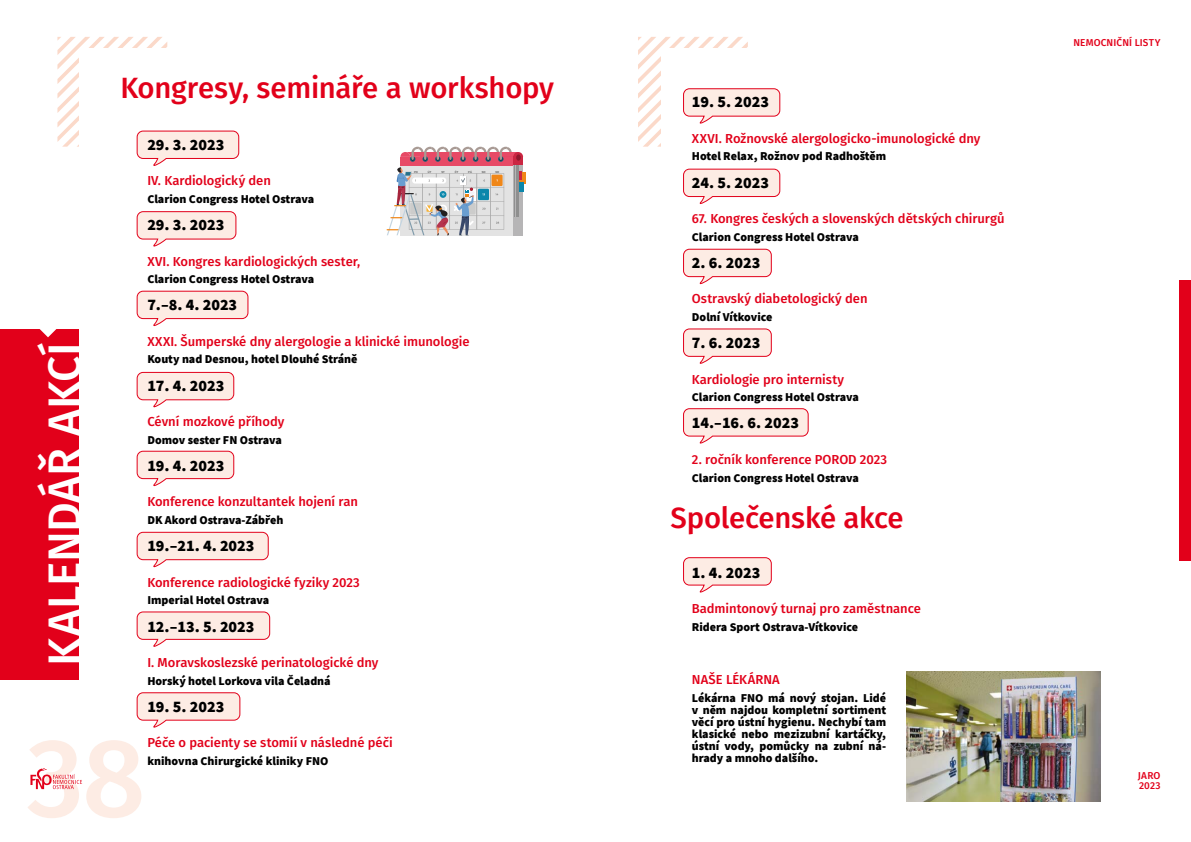
<style>
.page{position:relative;width:1191px;height:842px;background:#fff}
.page>*{position:absolute;margin:0;border:0;box-sizing:border-box;transform-origin:0 0}
.t1{font:500 111.5px "Fira Sans";color:#fdece4}
.t2{font:500 46px "Fira Sans";letter-spacing:-.005em;color:#fff}
.t3{font:500 29.3px "Fira Sans";letter-spacing:-.01em;color:#e2001a}
.t4{font:900 16px "Source Sans Pro";color:#000}
.t5{font:500 13px "Fira Sans";letter-spacing:-.005em;color:#e2001a}
.t6{font:900 12px/12px "Source Sans Pro";color:#000;text-align:justify}
.t7{font:500 10px/10px "Fira Sans";letter-spacing:.015em;color:#e2001a}
.t8{font:700 2.7px "Swiss 721 BTCE";color:#616161}
</style>
<div class="page">
<div style="left:0;top:329px;width:79px;height:350px;background:#e2001a"></div>
<div style="left:1179px;top:281px;width:12px;height:280px;background:#e2001a"></div>
<svg style="left:30px;top:768px;width:52px;height:21px"></svg>
<svg style="left:39px;top:329px;width:18px;height:8px"></svg>
<svg style="left:57px;top:37px;width:183px;height:129px"></svg>
<svg style="left:136px;top:211px;width:101px;height:36px"></svg>
<svg style="left:136px;top:531px;width:133px;height:37px"></svg>
<svg style="left:136px;top:611px;width:135px;height:36px"></svg>
<svg style="left:136px;top:692px;width:105px;height:36px"></svg>
<svg style="left:638px;top:37px;width:142px;height:110px"></svg>
<svg style="left:683px;top:168px;width:97px;height:36px"></svg>
<svg style="left:683px;top:248px;width:89px;height:37px"></svg>
<svg style="left:683px;top:328px;width:89px;height:36px"></svg>
<svg style="left:683px;top:408px;width:126px;height:36px"></svg>
<svg style="left:683px;top:557px;width:89px;height:36px"></svg>
<svg style="left:136px;top:290px;width:113px;height:37px"></svg>
<svg style="left:136px;top:371px;width:99px;height:37px"></svg>
<svg style="left:136px;top:450px;width:99px;height:37px"></svg>
<div style="left:142px;top:133px;width:88px;height:21px;background:#fdece4"></div>
<div style="left:142px;top:213px;width:88px;height:21px;background:#fdece4"></div>
<div style="left:142px;top:294px;width:101px;height:21px;background:#fdece4"></div>
<div style="left:142px;top:374px;width:88px;height:21px;background:#fdece4"></div>
<div style="left:142px;top:454px;width:88px;height:21px;background:#fdece4"></div>
<div style="left:142px;top:534px;width:118px;height:21px;background:#fdece4"></div>
<div style="left:142px;top:615px;width:118px;height:21px;background:#fdece4"></div>
<div style="left:142px;top:695px;width:88px;height:21px;background:#fdece4"></div>
<div style="left:519px;top:173px;width:7px;height:11px;background:#f08718"></div>
<div style="left:519px;top:182px;width:5px;height:9px;background:#0b87ab"></div>
<svg style="left:386px;top:147px;width:137px;height:88px;background:#d1bdc1"></svg>
<div style="left:686px;top:91px;width:88px;height:21px;background:#fdece4"></div>
<div style="left:686px;top:171px;width:88px;height:21px;background:#fdece4"></div>
<div style="left:686px;top:251px;width:80px;height:21px;background:#fdece4"></div>
<div style="left:686px;top:331px;width:80px;height:21px;background:#fdece4"></div>
<div style="left:686px;top:412px;width:119px;height:21px;background:#fdece4"></div>
<div style="left:686px;top:561px;width:80px;height:21px;background:#fdece4"></div>
<img style="left:906px;top:672px;width:194px;height:129px">
<h3 class="t3" style="left:120px;top:64px;width:435px">Kongresy, semináře a workshopy</h3>
<h3 class="t4" style="left:147px;top:133px;width:79px">29. 3. 2023</h3>
<p class="t5" style="left:147px;top:170px;width:125px">IV. Kardiologický den</p>
<p class="t6" style="left:147px;top:193px;width:168px">Clarion Congress Hotel Ostrava</p>
<h3 class="t4" style="left:147px;top:214px;width:79px">29. 3. 2023</h3>
<p class="t5" style="left:147px;top:251px;width:214px">XVI . Kongres kardiologických sester,</p>
<p class="t6" style="left:147px;top:273px;width:168px">Clarion Congress Hotel Ostrava</p>
<h3 class="t4" style="left:147px;top:294px;width:91px">7.–8. 4. 2023</h3>
<p class="t5" style="left:147px;top:331px;width:324px">XXXI . Šumperské dny alergologie a klinické imunologie</p>
<p class="t6" style="left:147px;top:353px;width:212px">Kouty nad Desnou, hotel Dlouhé Stráně</p>
<h3 class="t4" style="left:147px;top:374px;width:79px">17. 4. 2023</h3>
<p class="t5" style="left:147px;top:411px;width:139px">Cévní mozkové příhody</p>
<p class="t6" style="left:147px;top:434px;width:136px">Domov sester FN Ostrava</p>
<h3 class="t4" style="left:147px;top:455px;width:79px">19. 4. 2023</h3>
<p class="t5" style="left:147px;top:491px;width:212px">Konference konzultantek hojení ran</p>
<p class="t6" style="left:147px;top:514px;width:137px">DK Akord Ostrava-Zábřeh</p>
<h3 class="t4" style="left:147px;top:535px;width:109px">19.–21. 4. 2023</h3>
<p class="t5" style="left:147px;top:572px;width:214px">Konference radiologické fyziky 2023</p>
<p class="t6" style="left:147px;top:594px;width:123px">Imperial Hotel Ostrava</p>
<h3 class="t4" style="left:147px;top:615px;width:109px">12.–13. 5. 2023</h3>
<p class="t5" style="left:147px;top:652px;width:233px">I . Moravskoslezské perinatologické dny</p>
<p class="t6" style="left:147px;top:674px;width:185px">Horský hotel Lorkova vila Čeladná</p>
<h3 class="t4" style="left:147px;top:695px;width:79px">19. 5. 2023</h3>
<p class="t5" style="left:147px;top:732px;width:247px">Péče o pacienty se stomií v následné péči</p>
<p class="t6" style="left:147px;top:755px;width:182px">knihovna Chirurgické kliniky FNO</p>
<p class="t8" style="left:414px;top:170px;width:5px">PO</p>
<p class="t8" style="left:428px;top:170px;width:5px">ÚT</p>
<p class="t8" style="left:441px;top:170px;width:5px">ST</p>
<p class="t8" style="left:455px;top:170px;width:5px">ČT</p>
<p class="t8" style="left:468px;top:170px;width:5px">PÁ</p>
<p class="t8" style="left:482px;top:170px;width:5px">SO</p>
<p class="t8" style="left:495px;top:170px;width:5px">NE</p>
<h2 class="t2" style="left:28px;top:666px;width:325px;rotate:-90deg">Kalendář akcí</h2>
<h1 class="t1" style="left:27px;top:688px;width:120px">38</h1>
<h3 class="t4" style="left:692px;top:91px;width:79px">19. 5. 2023</h3>
<p class="t5" style="left:692px;top:128px;width:290px">XXVI . Rožnovské alergologicko-imunologické dny</p>
<p class="t6" style="left:692px;top:150px;width:196px">Hotel Relax, Rožnov pod Radhoštěm</p>
<h3 class="t4" style="left:692px;top:171px;width:79px">24. 5. 2023</h3>
<p class="t5" style="left:692px;top:208px;width:314px">67. Kongres českých a slovenských dětských chirurgů</p>
<p class="t6" style="left:692px;top:230px;width:168px">Clarion Congress Hotel Ostrava</p>
<h3 class="t4" style="left:692px;top:251px;width:70px">2. 6. 2023</h3>
<p class="t5" style="left:692px;top:288px;width:177px">Ostravský diabetologický den</p>
<p class="t6" style="left:692px;top:311px;width:82px">Dolní Vítkovice</p>
<h3 class="t4" style="left:692px;top:332px;width:70px">7. 6. 2023</h3>
<p class="t5" style="left:692px;top:369px;width:154px">Kardiologie pro internisty</p>
<p class="t6" style="left:692px;top:391px;width:168px">Clarion Congress Hotel Ostrava</p>
<h3 class="t4" style="left:692px;top:412px;width:109px">14.–16. 6. 2023</h3>
<p class="t5" style="left:692px;top:449px;width:197px">2. ročník konference POROD 2023</p>
<p class="t6" style="left:692px;top:471px;width:168px">Clarion Congress Hotel Ostrava</p>
<h3 class="t3" style="left:670px;top:495px;width:235px">Společenské akce</h3>
<h3 class="t4" style="left:692px;top:561px;width:70px">1. 4. 2023</h3>
<p class="t5" style="left:692px;top:598px;width:230px">Badmintonový turnaj pro zaměstnance</p>
<p class="t6" style="left:692px;top:620px;width:168px">Ridera Sport Ostrava-Vítkovice</p>
<p class="t5" style="left:692px;top:669px;width:17px">NAŠE</p>
<p class="t5" style="left:726px;top:669px;width:55px">LÉKÁRNA</p>
<p class="t6" style="left:692px;top:691px;width:196px">Lékárna FNO má nový stojan. Lidé v něm najdou kompletní sortiment věcí pro ústní hygienu. Nechybí tam klasické nebo mezizubní kartáčky, ústní vody, pomůcky na zubní ná&shy;hrady a mnoho dalšího.</p>
<p class="t7" style="left:1073px;top:37px;width:89px">n emocn iční listy</p>
<p class="t7" style="left:1138px;top:770px;width:24px">jaro<br>2023</p>
</div>
